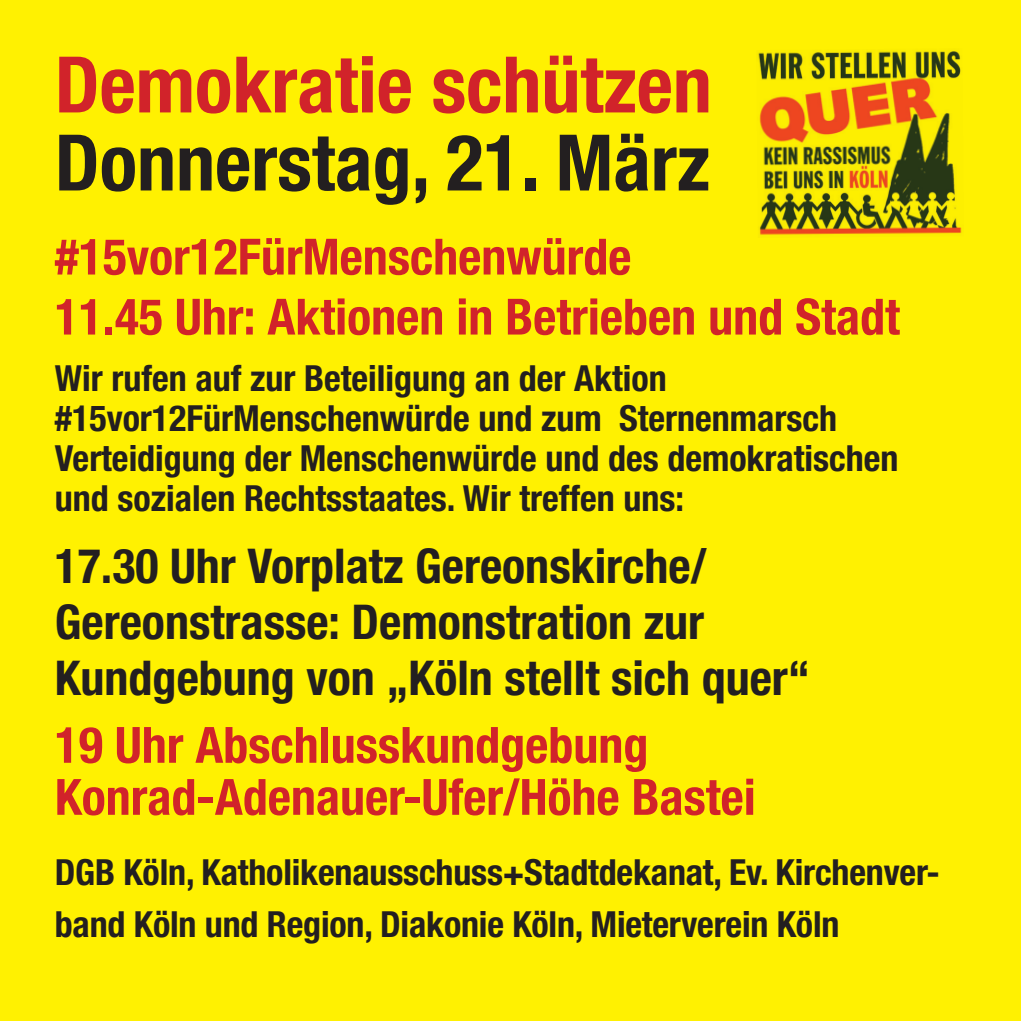
<style>
.page{position:relative;width:1021px;height:1021px;background:#fff}
.page>*{position:absolute;margin:0;border:0;box-sizing:border-box;transform-origin:0 0}
.t1{font:700 condensed 78px "Helvetica Neue LT Std";color:#d1232a}
.t2{font:700 condensed 78px "Helvetica Neue LT Std";color:#231f20}
.t3{font:700 condensed 50px/60px "Helvetica Neue LT Std";color:#d1232a}
.t4{font:700 condensed 48px/56px "Helvetica Neue LT Std";color:#231f20}
.t5{font:700 condensed 36px/40px "Helvetica Neue LT Std";color:#231f20}
</style>
<div class="page">
<div style="left:1px;top:1px;width:1018px;height:1018px;background:#fff101"></div>
<img style="left:758px;top:51px;width:204px;height:184px">
<h1 class="t1" style="left:55px;top:37px;width:658px">Demokratie schützen</h1>
<h1 class="t2" style="left:55px;top:115px;width:656px">Donnerstag, 21. März</h1>
<h2 class="t3" style="left:55px;top:226px;width:846px">#15vor12FürMenschenwürde<br>11.45 Uhr: Aktionen in Betrieben und Stadt</h2>
<p class="t5" style="left:55px;top:357px;width:845px">Wir rufen auf zur Beteiligung an der Aktion #15vor12FürMenschenwürde und zum Sternenmarsch Verteidigung der Menschenwürde und des demokratischen und sozialen Rechtsstaates. Wir treffen uns:</p>
<h3 class="t4" style="left:55px;top:537px;width:756px">17.30 Uhr Vorplatz Gereonskirche/<br>Gereonstrasse: Demonstration zur<br>Kundgebung von „Köln stellt sich quer“</h3>
<h2 class="t3" style="left:55px;top:718px;width:702px;line-height:52px">19 Uhr Abschlusskundgebung<br>Konrad-Adenauer-Ufer/Höhe Bastei</h2>
<p class="t5" style="left:55px;top:845px;width:886px;line-height:52px">DGB Köln, Katholikenausschuss+Stadtdekanat, Ev. Kirchenver&shy;band Köln und Region, Diakonie Köln, Mieterverein Köln</p>
</div>
